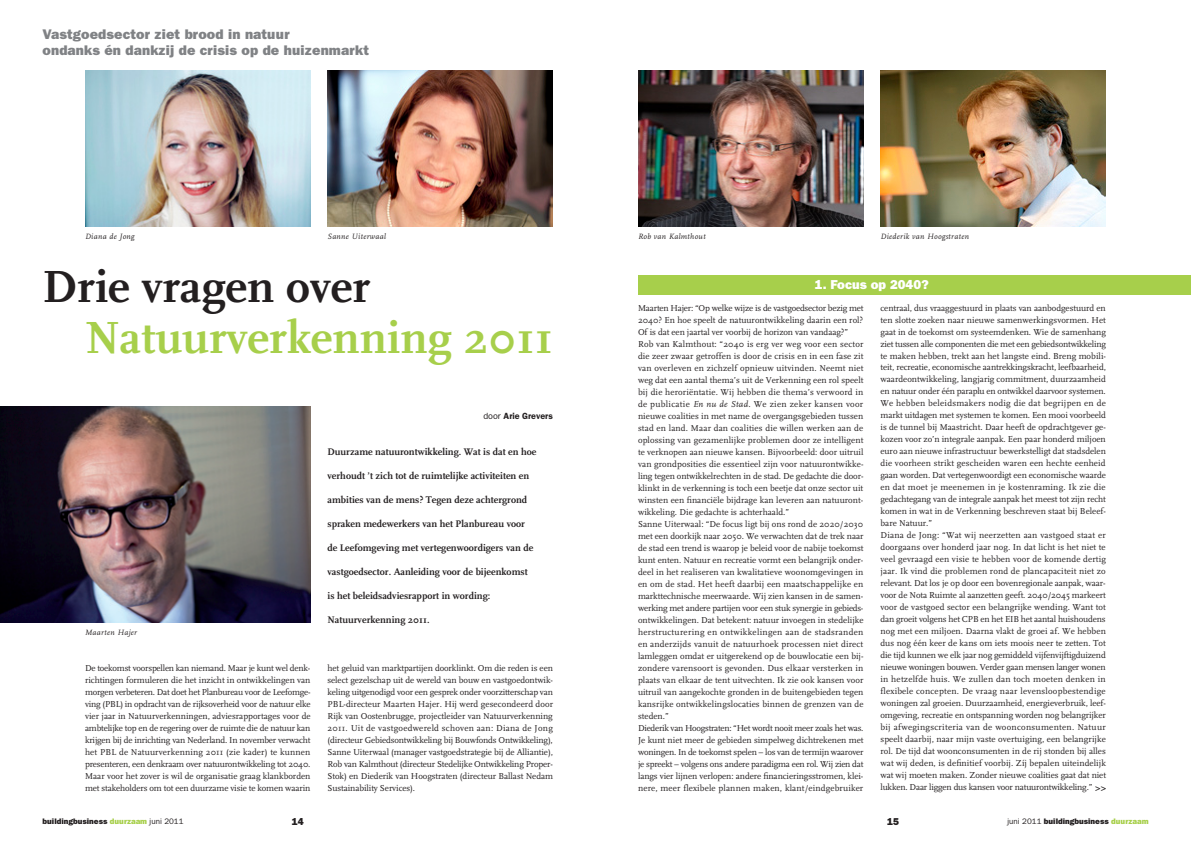
<style>
.page{position:relative;width:1191px;height:842px;background:#fff}
.page>*{position:absolute;margin:0;border:0;box-sizing:border-box;transform-origin:0 0}
.t1{font:700 47px "FF Scala";color:#a7cf4b}
.t2{font:700 47px "FF Scala";color:#231f20}
.t3{font:800 14px/16px "Franklin Gothic";letter-spacing:.01em;color:#808285}
.t4{font:800 13px "Franklin Gothic";color:#fff}
.t5{font:700 10px "FF Scala";color:#231f20}
.t6{font:800 10px "Franklin Gothic";color:#231f20}
.t7{font:9px/12px "FF Scala";color:#231f20}
.t8{font:600 9px "Franklin Gothic";color:#231f20}
.t9{font:italic 8px "FF Scala";letter-spacing:.04em;color:#231f20}
.t10{font:800 8px "Franklin Gothic";color:#231f20}
.s1{font-weight:400}
.s2{font-style:italic}
.s3{color:#a7cf4b}
</style>
<div class="page">
<div style="left:638px;top:275px;width:553px;height:19px;background:#a7cf4b"></div>
<img style="left:85px;top:71px;width:225px;height:156px">
<img style="left:880px;top:71px;width:226px;height:156px">
<img style="left:327px;top:71px;width:226px;height:156px">
<img style="left:638px;top:71px;width:225px;height:156px">
<img style="left:0;top:407px;width:310px;height:216px">
<h2 class="t3" style="left:43px;top:26px;width:328px">Vastgoedsector ziet brood in natuur<br>ondanks én dankzij de crisis op de huizenmarkt</h2>
<p class="t9" style="left:85px;top:232px;width:51px">Diana de Jong</p>
<p class="t9" style="left:327px;top:232px;width:60px">Sanne Uiterwaal</p>
<p class="t9" style="left:638px;top:232px;width:69px">Rob van Kalmthout</p>
<p class="t9" style="left:880px;top:232px;width:90px">Diederik van Hoogstraten</p>
<h1 class="t2" style="left:43px;top:260px;width:329px">Drie vragen over</h1>
<h1 class="t1" style="left:85px;top:311px;width:469px">Natuurverkenning 2011</h1>
<p class="t8" style="left:483px;top:410px;width:71px"><span class="s1">door</span> Arie Grevers</p>
<p class="t9" style="left:85px;top:628px;width:54px">Maarten Hajer</p>
<p class="t5" style="left:327px;top:446px;width:210px">Duurzame natuurontwikkeling. Wat is dat en hoe</p>
<p class="t5" style="left:327px;top:470px;width:203px">verhoudt ’t zich tot de ruimtelijke activiteiten en</p>
<p class="t5" style="left:327px;top:494px;width:201px">ambities van de mens? Tegen deze achtergrond</p>
<p class="t5" style="left:327px;top:518px;width:199px">spraken medewerkers van het Planbureau voor</p>
<p class="t5" style="left:327px;top:542px;width:207px">de Leefomgeving met vertegenwoordigers van de</p>
<p class="t5" style="left:327px;top:566px;width:202px">vastgoedsector. Aanleiding voor de bijeenkomst</p>
<p class="t5" style="left:327px;top:590px;width:164px">is het beleidsadviesrapport in wording:</p>
<p class="t5" style="left:327px;top:614px;width:103px">Natuurverkenning 2011.</p>
<p class="t7" style="left:85px;top:662px;width:227px;text-align:justify">De toekomst voorspellen kan niemand. Maar je kunt wel denk&shy;richtingen formuleren die het inzicht in ontwikkelingen van morgen verbeteren. Dat doet het Planbureau voor de Leefomge&shy;ving (PBL) in opdracht van de rijksoverheid voor de natuur elke vier jaar in Natuurverkenningen, adviesrapportages voor de ambtelijke top en de regering over de ruimte die de natuur kan krijgen bij de inrichting van Nederland. In november verwacht het PBL de Natuurverkenning 2011 (zie kader) te kunnen presenteren, een denkraam over natuurontwikkeling tot 2040.<br>Maar voor het zover is wil de organisatie graag klankborden met stakeholders om tot een duurzame visie te komen waarin</p>
<p class="t7" style="left:327px;top:662px;width:227px;text-align:justify">het geluid van marktpartijen doorklinkt. Om die reden is een select gezelschap uit de wereld van bouw en vastgoedontwik&shy;keling uitgenodigd voor een gesprek onder voorzitterschap van PBL-directeur Maarten Hajer. Hij werd gesecondeerd door Rijk van Oostenbrugge, projectleider van Natuurverkenning 2011. Uit de vastgoedwereld schoven aan: Diana de Jong (directeur Gebiedsontwikkeling bij Bouwfonds Ontwikkeling), Sanne Uiterwaal (manager vastgoedstrategie bij de Alliantie), Rob van Kalmthout (directeur Stedelijke Ontwikkeling Proper-Stok) en Diederik van Hoogstraten (directeur Ballast Nedam Sustainability Services).</p>
<h3 class="t4" style="left:815px;top:277px;width:116px">1. Focus op 2040?</h3>
<p class="t7" style="left:638px;top:302px;width:227px">Maarten Hajer: “Op welke wijze is de vastgoedsector bezig met 2040? En hoe speelt de natuurontwikkeling daarin een rol?<br>Of is dat een jaartal ver voorbij de horizon van vandaag?” Rob van Kalmthout: “2040 is erg ver weg voor een sector die zeer zwaar getroffen is door de crisis en in een fase zit van overleven en zichzelf opnieuw uitvinden. Neemt niet weg dat een aantal thema’s uit de Verkenning een rol speelt bij die heroriëntatie. Wij hebben die thema’s verwoord in de publicatie <span class="s2">En nu de Stad</span>. We zien zeker kansen voor nieuwe coalities in met name de overgangsgebieden tussen stad en land. Maar dan coalities die willen werken aan de oplossing van gezamenlijke problemen door ze intelligent te verknopen aan nieuwe kansen. Bijvoorbeeld: door uitruil van grondposities die essentieel zijn voor natuurontwikke&shy;ling tegen ontwikkelrechten in de stad. De gedachte die door&shy;klinkt in de verkenning is toch een beetje dat onze sector uit winsten een financiële bijdrage kan leveren aan natuuront&shy;wikkeling. Die gedachte is achterhaald.”<br>Sanne Uiterwaal: “De focus ligt bij ons rond de 2020/2030 met een doorkijk naar 2050. We verwachten dat de trek naar de stad een trend is waarop je beleid voor de nabije toekomst kunt enten. Natuur en recreatie vormt een belangrijk onder&shy;deel in het realiseren van kwalitatieve woonomgevingen in en om de stad. Het heeft daarbij een maatschappelijke en markttechnische meerwaarde. Wij zien kansen in de samen&shy;werking met andere partijen voor een stuk synergie in gebieds&shy;ontwikkelingen. Dat betekent: natuur invoegen in stedelijke herstructurering en ontwikkelingen aan de stadsranden en anderzijds vanuit de natuurhoek processen niet direct lamleggen omdat er uitgerekend op de bouwlocatie een bij&shy;zondere varensoort is gevonden. Dus elkaar versterken in plaats van elkaar de tent uitvechten. Ik zie ook kansen voor uitruil van aangekochte gronden in de buitengebieden tegen kansrijke ontwikkelingslocaties binnen de grenzen van de steden.”<br>Diederik van Hoogstraten: “Het wordt nooit meer zoals het was.<br>Je kunt niet meer de gebieden simpelweg dichtrekenen met woningen. In de toekomst spelen – los van de termijn waarover je spreekt – volgens ons andere paradigma een rol. Wij zien dat langs vier lijnen verlopen: andere financieringsstromen, klei&shy;nere, meer flexibele plannen maken, klant/eindgebruiker</p>
<p class="t7" style="left:880px;top:302px;width:227px">centraal, dus vraaggestuurd in plaats van aanbodgestuurd en ten slotte zoeken naar nieuwe samenwerkingsvormen. Het gaat in de toekomst om systeemdenken. Wie de samenhang ziet tussen alle componenten die met een gebiedsontwikkeling te maken hebben, trekt aan het langste eind. Breng mobili&shy;teit, recreatie, economische aantrekkingskracht, leefbaarheid, waardeontwikkeling, langjarig commitment, duurzaamheid en natuur onder één paraplu en ontwikkel daarvoor systemen.<br>We hebben beleidsmakers nodig die dat begrijpen en de markt uitdagen met systemen te komen. Een mooi voorbeeld is de tunnel bij Maastricht. Daar heeft de opdrachtgever ge&shy;kozen voor zo’n integrale aanpak. Een paar honderd miljoen euro aan nieuwe infrastructuur bewerkstelligt dat stadsdelen die voorheen strikt gescheiden waren een hechte eenheid gaan worden. Dat vertegenwoordigt een economische waarde en dat moet je meenemen in je kostenraming. Ik zie die gedachtegang van de integrale aanpak het meest tot zijn recht komen in wat in de Verkenning beschreven staat bij Beleef&shy;bare Natuur.”<br>Diana de Jong: “Wat wij neerzetten aan vastgoed staat er doorgaans over honderd jaar nog. In dat licht is het niet te veel gevraagd een visie te hebben voor de komende dertig jaar. Ik vind die problemen rond de plancapaciteit niet zo relevant. Dat los je op door een bovenregionale aanpak, waar&shy;voor de Nota Ruimte al aanzetten geeft. 2040/2045 markeert voor de vastgoed sector een belangrijke wending. Want tot dan groeit volgens het CPB en het EIB het aantal huishoudens nog met een miljoen. Daarna vlakt de groei af. We hebben dus nog één keer de kans om iets moois neer te zetten. Tot die tijd kunnen we elk jaar nog gemiddeld vijfenvijftigduizend nieuwe woningen bouwen. Verder gaan mensen langer wonen in hetzelfde huis. We zullen dan toch moeten denken in flexibele concepten. De vraag naar levensloopbestendige woningen zal groeien. Duurzaamheid, energieverbruik, leef&shy;omgeving, recreatie en ontspanning worden nog belangrijker bij afwegingscriteria van de woonconsumenten. Natuur speelt daarbij, naar mijn vaste overtuiging, een belangrijke rol. De tijd dat woonconsumenten in de rij stonden bij alles wat wij deden, is definitief voorbij. Zíj bepalen uiteindelijk wat wij moeten maken. Zonder nieuwe coalities gaat dat niet lukken. Daar liggen dus kansen voor natuurontwikkeling.”</p>
<p class="t5" style="left:1095px;top:782px;width:12px">&gt;&gt;</p>
<p class="t10" style="left:43px;top:817px;width:142px">buildingbusiness <span class="s3">duurzaam</span> <span class="s1">juni 2011</span></p>
<p class="t6" style="left:292px;top:816px;width:13px">14</p>
<p class="t6" style="left:887px;top:816px;width:13px">15</p>
<p class="t10" style="left:1007px;top:817px;width:142px"><span class="s1">juni 2011</span> buildingbusiness <span class="s3">duurzaam</span></p>
</div>
